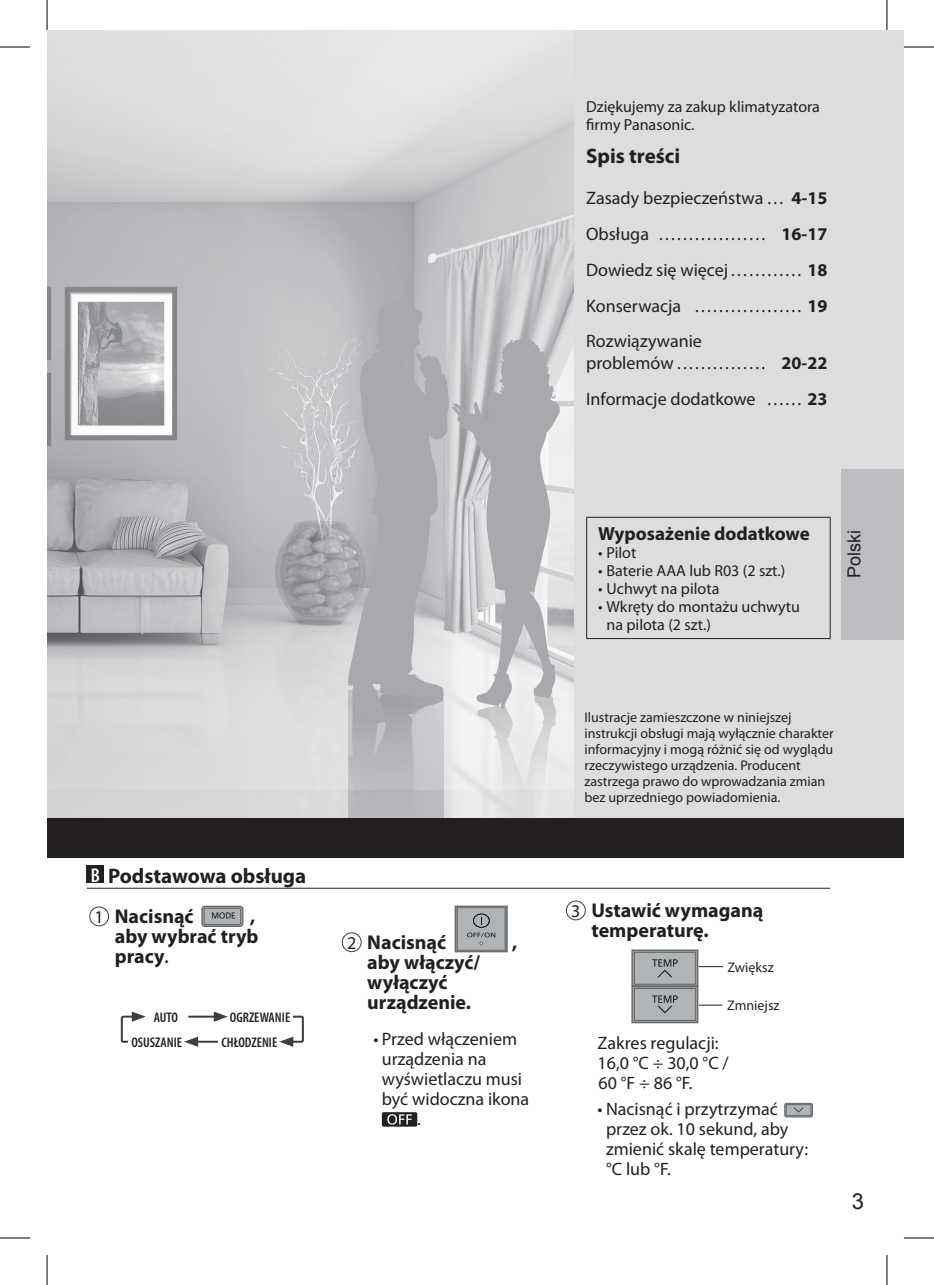
<style>
.page{position:relative;width:934px;height:1285px;background:#fff}
.page>*{position:absolute;margin:0;border:0;box-sizing:border-box;transform-origin:0 0}
.t1{font:22px "Arial";color:#231f20}
.t2{font:700 21px "Myriad Pro";color:#231f20}
.t3{font:700 20px/20px "Myriad Pro";color:#231f20}
.t4{font:700 19px "Myriad Pro";color:#231f20}
.t5{font:18px/35.6px "Myriad Pro";color:#231f20}
.t6{font:18px "Arial";color:#231f20}
.t7{font:16px/18px "Myriad Pro";color:#231f20}
.t8{font:14px/16px "Myriad Pro";color:#231f20}
.t9{font:600 condensed 14px "Myriad Pro";color:#231f20}
.t10{font:7.4px "PUD Sans serif M";color:#17141a;scale:.94 1}
.s1{font-weight:700}
.s2{font-weight:600;font-stretch:condensed;font-size:20px;color:#fff}
.s3{font-weight:400;font-size:18px}
.s4{font-weight:600;font-stretch:condensed}
</style>
<div class="page">
<div style="left:540px;top:30px;width:363px;height:788px;background:#dcdddf"></div>
<div style="left:841px;top:469px;width:62px;height:170px;background:#bcbdc0"></div>
<img style="left:417px;top:30px;width:156px;height:760px">
<svg style="left:417px;top:301px;width:142px;height:517px;background:#c7c7ca"></svg>
<svg style="left:47px;top:30px;width:370px;height:788px;background:#c3c4c7"></svg>
<hr style="left:586px;top:517px;width:244px;height:1px;background:#231f20">
<hr style="left:586px;top:518px;width:1px;height:120px;background:#231f20">
<hr style="left:829px;top:518px;width:1px;height:120px;background:#231f20">
<hr style="left:586px;top:638px;width:244px;height:1px;background:#231f20">
<div style="left:47px;top:818px;width:856px;height:40px;background:#231f20"></div>
<hr style="left:87px;top:887px;width:742px;height:1px;background:#231f20">
<div style="left:87px;top:865px;width:17px;height:17px;background:#231f20"></div>
<div style="left:89px;top:906px;width:20px;height:20px;border:1px solid #3e3e3f;border-radius:50%"></div>
<svg style="left:202px;top:906px;width:41px;height:20px"></svg>
<div style="left:201px;top:905px;width:42px;height:22px;border:1px solid #64696b;border-radius:3px"></div>
<div style="left:204px;top:908px;width:36px;height:16px;background:#aeb4b7"></div>
<div style="left:204px;top:908px;width:37px;height:16px;border:1px solid #64696b"></div>
<svg style="left:279px;top:1015px;width:25px;height:31px"></svg>
<hr style="left:188px;top:1015px;width:29px;height:2px;background:#3e3e3f">
<svg style="left:214px;top:1011px;width:14px;height:10px"></svg>
<svg style="left:120px;top:1011px;width:26px;height:32px"></svg>
<hr style="left:195px;top:1040px;width:31px;height:2px;background:#3e3e3f">
<svg style="left:184px;top:1036px;width:14px;height:10px"></svg>
<div style="left:230px;top:1008px;width:62px;height:17px;background:#fff"></div>
<div style="left:218px;top:1036px;width:59px;height:17px;background:#fff"></div>
<div style="left:128px;top:1036px;width:54px;height:17px;background:#fff"></div>
<div style="left:341px;top:932px;width:20px;height:20px;border:1px solid #3e3e3f;border-radius:50%"></div>
<div style="left:454px;top:905px;width:53px;height:47px;border:1px solid #64696b"></div>
<div style="left:457px;top:907px;width:48px;height:43px;background:#aeb4b7"></div>
<div style="left:457px;top:907px;width:48px;height:43px;border:1px solid #64696b"></div>
<svg style="left:467px;top:913px;width:28px;height:31px"></svg>
<div style="left:381px;top:1112px;width:36px;height:14px;background:#231f20;border-radius:2px"></div>
<svg style="left:387px;top:1114px;width:24px;height:10px"></svg>
<div style="left:565px;top:900px;width:20px;height:20px;border:1px solid #3e3e3f;border-radius:50%"></div>
<svg style="left:633px;top:951px;width:63px;height:34px"></svg>
<div style="left:631px;top:949px;width:67px;height:38px;border:1px solid #64696b"></div>
<div style="left:634px;top:952px;width:61px;height:32px;background:#aeb4b7"></div>
<div style="left:634px;top:952px;width:61px;height:32px;border:1px solid #64696b"></div>
<svg style="left:652px;top:959px;width:25px;height:18px"></svg>
<svg style="left:633px;top:987px;width:63px;height:34px"></svg>
<div style="left:631px;top:985px;width:67px;height:38px;border:1px solid #64696b"></div>
<div style="left:634px;top:988px;width:61px;height:32px;background:#aeb4b7"></div>
<div style="left:634px;top:988px;width:61px;height:32px;border:1px solid #64696b"></div>
<svg style="left:652px;top:995px;width:25px;height:18px"></svg>
<svg style="left:698px;top:966px;width:24px;height:1px"></svg>
<svg style="left:698px;top:1004px;width:24px;height:1px"></svg>
<div style="left:783px;top:1103px;width:29px;height:14px;border:1px solid #64696b;border-radius:2px"></div>
<div style="left:785px;top:1104px;width:25px;height:11px;background:#aeb4b7"></div>
<div style="left:785px;top:1104px;width:25px;height:11px;border:1px solid #64696b"></div>
<svg style="left:794px;top:1107px;width:9px;height:5px"></svg>
<hr style="left:0;top:47px;width:30px;height:1px;background:#000">
<hr style="left:903px;top:47px;width:30px;height:1px;background:#000">
<hr style="left:0;top:1237px;width:30px;height:1px;background:#000">
<hr style="left:903px;top:1237px;width:30px;height:1px;background:#000">
<hr style="left:47px;top:0;width:1px;height:30px;background:#000">
<hr style="left:47px;top:1255px;width:1px;height:30px;background:#000">
<hr style="left:886px;top:0;width:1px;height:30px;background:#000">
<hr style="left:886px;top:1255px;width:1px;height:30px;background:#000">
<p class="t7" style="left:586px;top:98px;width:235px">Dziękujemy za zakup klimatyzatora firmy Panasonic.</p>
<p class="t2" style="left:586px;top:144px;width:95px">Spis treści</p>
<p class="t5" style="left:586px;top:181px;width:242px;text-align:justify">Zasady bezpieczeństwa … <span class="s1">4-15<br></span>Obsługa ……………… <span class="s1">16-17<br></span>Dowiedz się więcej………… <span class="s1">18<br></span>Konserwacja ……………… <span class="s1">19<br></span>Rozwiązywanie</p>
<p class="t5" style="left:586px;top:345px;width:242px">problemów…………… <span class="s1">20-22<br></span>Informacje dodatkowe …… <span class="s1">23</span></p>
<p class="t2" style="left:91px;top:863px;width:217px"><span class="s2">B</span> Podstawowa obsługa</p>
<p class="t3" style="left:94px;top:906px;width:101px"><span class="s3">1</span> Nacisnąć</p>
<p class="t10" style="left:211px;top:910px;width:27px">MODE</p>
<p class="t3" style="left:115px;top:906px;width:145px;text-indent:135px">, aby wybrać tryb pracy<span class="s4">.</span></p>
<p class="t9" style="left:154px;top:1010px;width:26px">AUTO</p>
<p class="t9" style="left:230px;top:1009px;width:62px">OGRZEWANIE</p>
<p class="t9" style="left:131px;top:1034px;width:52px">OSUSZANIE</p>
<p class="t9" style="left:221px;top:1034px;width:57px">CHŁODZENIE</p>
<p class="t3" style="left:347px;top:932px;width:101px"><span class="s3">2</span> Nacisnąć</p>
<p class="t3" style="left:512px;top:932px;width:7px">,</p>
<p class="t3" style="left:367px;top:952px;width:114px">aby włączyć/ wyłączyć urządzenie.</p>
<p class="t5" style="left:373px;top:1021px;width:145px">• Przed włączeniem</p>
<p class="t5" style="left:381px;top:1041px;width:106px">urządzenia na</p>
<p class="t5" style="left:381px;top:1061px;width:142px">wyświetlaczu musi</p>
<p class="t5" style="left:381px;top:1081px;width:149px">być widoczna ikona</p>
<p class="t5" style="left:417px;top:1101px;width:5px">.</p>
<p class="t4" style="left:597px;top:523px;width:213px">Wyposażenie dodatkowe</p>
<p class="t7" style="left:597px;top:544px;width:40px">• Pilot</p>
<p class="t7" style="left:597px;top:562px;width:189px">• Baterie AAA lub R03 (2 szt.)</p>
<p class="t7" style="left:597px;top:580px;width:123px">• Uchwyt na pilota</p>
<p class="t7" style="left:606px;top:598px;width:195px;text-indent:-8px">• Wkręty do montażu uchwytu na pilota (2 szt.)</p>
<p class="t6" style="left:841px;top:578px;width:50px;rotate:-90deg">Polski</p>
<p class="t8" style="left:584px;top:709px;width:251px">Ilustracje zamieszczone w niniejszej instrukcji obsługi mają wyłącznie charakter informacyjny i mogą różnić się od wyglądu rzeczywistego urządzenia. Producent zastrzega prawo do wprowadzania zmian bez uprzedniego powiadomienia.</p>
<p class="t3" style="left:591px;top:900px;width:173px;text-indent:-20px"><span class="s3">3</span> Ustawić wymaganą temperaturę.</p>
<p class="t8" style="left:727px;top:959px;width:48px">Zwiększ</p>
<p class="t8" style="left:726px;top:998px;width:54px">Zmniejsz</p>
<p class="t5" style="left:597px;top:1033px;width:133px;line-height:20px">Zakres regulacji:<br>16,0 °C ÷ 30,0 °C /<br>60 °F ÷ 86 °F.</p>
<p class="t5" style="left:605px;top:1099px;width:204px;line-height:20px;text-indent:-8px">• Nacisnąć i przytrzymać przez ok. 10 sekund, aby zmienić skalę temperatury: °C lub °F.</p>
<p class="t1" style="left:851px;top:1186px;width:14px">3</p>
</div>
